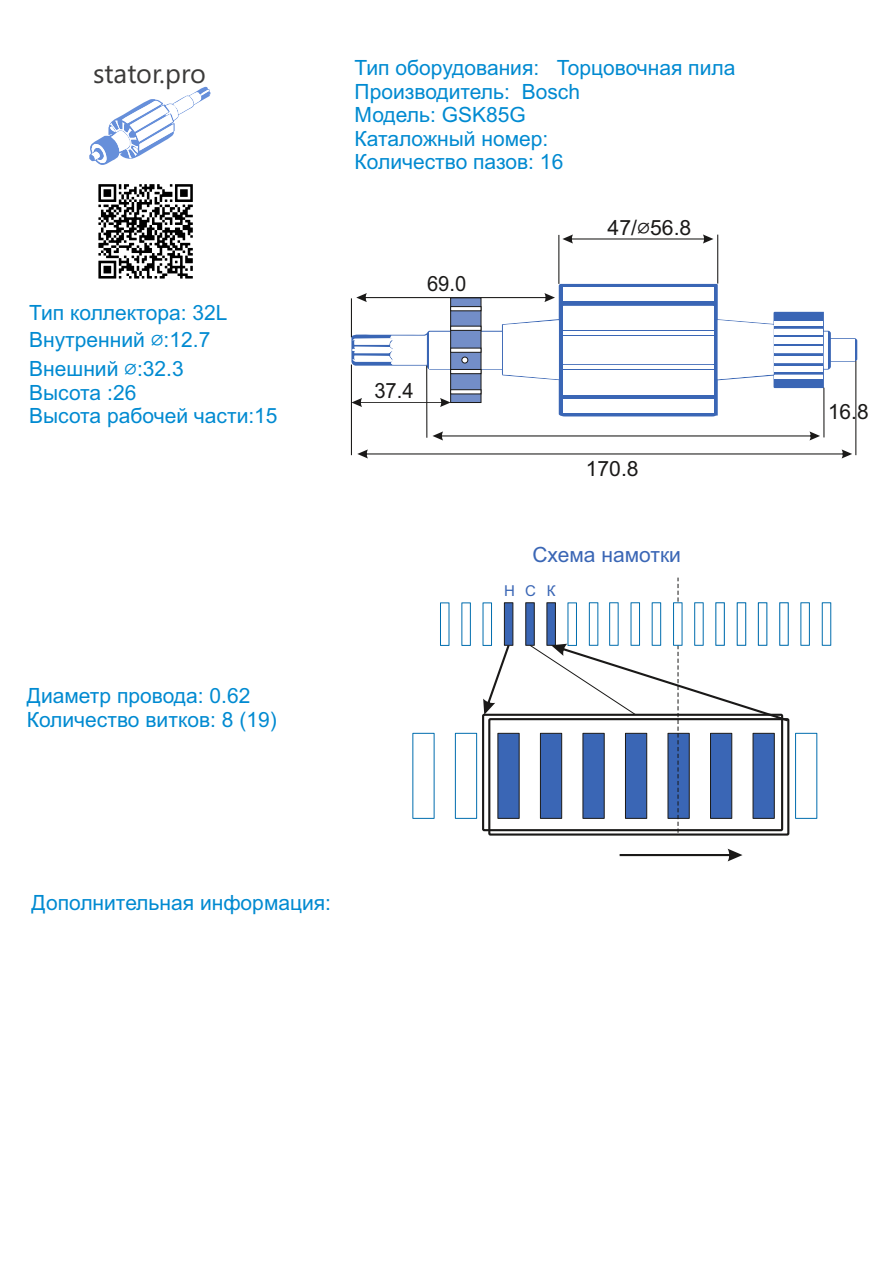
<style>
.page{position:relative;width:893px;height:1263px;background:#fff}
.page>*{position:absolute;margin:0;border:0;box-sizing:border-box;transform-origin:0 0}
.t1{font:27px "Gadugi";color:#3b3a39}
.t2{font:24px "Cambria";color:#1a1918}
.t3{font:21px/23.4px "Arial";color:#008ad1}
.t4{font:21px "Arial";color:#1a1918}
.t5{font:21px "Arial";color:#3a66b5}
.t6{font:21px "Arial";color:#1a1918;scale:.96 1}
.t7{font:15px "Arial";color:#3a66b5}
.s1{font-family:"Cambria";font-size:24px}
</style>
<div class="page">
<div style="left:482px;top:714px;width:301px;height:117px;background:#fff;border:2px solid #1a1918"></div>
<div style="left:488px;top:718px;width:301px;height:118px;border:2px solid #1a1918"></div>
<div style="left:412px;top:733px;width:23px;height:86px;background:#fff;border:1px solid #006dae"></div>
<div style="left:455px;top:733px;width:22px;height:86px;background:#fff;border:1px solid #006dae"></div>
<div style="left:497px;top:733px;width:23px;height:86px;background:#3a66b5;border:1px solid #1a1918"></div>
<div style="left:483px;top:602px;width:9px;height:44px;background:#fff;border:1px solid #006dae"></div>
<div style="left:440px;top:602px;width:9px;height:44px;background:#fff;border:1px solid #006dae"></div>
<div style="left:504px;top:602px;width:9px;height:44px;background:#3a66b5;border:1px solid #1a1918"></div>
<div style="left:800px;top:602px;width:10px;height:44px;background:#fff;border:1px solid #006dae"></div>
<svg style="left:620px;top:849px;width:122px;height:12px"></svg>
<svg style="left:89px;top:86px;width:121px;height:79px"></svg>
<div style="left:795px;top:733px;width:22px;height:86px;border:1px solid #006dae"></div>
<svg style="left:351px;top:284px;width:506px;height:132px"></svg>
<div style="left:563px;top:336px;width:150px;height:28px;background:#fff"></div>
<div style="left:563px;top:370px;width:150px;height:25px;background:#fff"></div>
<div style="left:563px;top:306px;width:150px;height:24px;background:#fff"></div>
<svg style="left:718px;top:320px;width:55px;height:59px"></svg>
<svg style="left:503px;top:320px;width:56px;height:59px"></svg>
<div style="left:430px;top:332px;width:72px;height:37px;background:#fff"></div>
<div style="left:563px;top:399px;width:150px;height:14px;background:#fff"></div>
<div style="left:563px;top:287px;width:150px;height:14px;background:#fff"></div>
<svg style="left:352px;top:335px;width:75px;height:30px"></svg>
<hr style="left:563px;top:331px;width:150px;height:4px;background:#fff">
<hr style="left:563px;top:365px;width:150px;height:4px;background:#fff">
<div style="left:831px;top:339px;width:23px;height:22px;background:#fff"></div>
<div style="left:774px;top:357px;width:49px;height:6px;background:#fff"></div>
<div style="left:774px;top:347px;width:49px;height:6px;background:#fff"></div>
<div style="left:774px;top:337px;width:49px;height:7px;background:#fff"></div>
<div style="left:774px;top:366px;width:49px;height:6px;background:#fff"></div>
<div style="left:774px;top:329px;width:49px;height:5px;background:#fff"></div>
<div style="left:774px;top:321px;width:49px;height:5px;background:#fff"></div>
<hr style="left:774px;top:375px;width:49px;height:4px;background:#fff">
<svg style="left:824px;top:332px;width:4px;height:37px"></svg>
<hr style="left:558px;top:235px;width:1px;height:49px;background:#1a1918">
<hr style="left:717px;top:235px;width:1px;height:49px;background:#1a1918">
<svg style="left:562px;top:234px;width:151px;height:10px"></svg>
<hr style="left:351px;top:365px;width:1px;height:90px;background:#1a1918">
<hr style="left:855px;top:361px;width:1px;height:94px;background:#1a1918">
<svg style="left:357px;top:449px;width:495px;height:9px"></svg>
<hr style="left:351px;top:298px;width:1px;height:39px;background:#1a1918">
<svg style="left:356px;top:293px;width:199px;height:9px"></svg>
<hr style="left:823px;top:388px;width:1px;height:49px;background:#1a1918">
<hr style="left:426px;top:366px;width:1px;height:72px;background:#1a1918">
<svg style="left:432px;top:431px;width:388px;height:9px"></svg>
<svg style="left:98px;top:184px;width:95px;height:95px"></svg>
<div style="left:450px;top:297px;width:31px;height:106px;background:#738ec8;border:1px solid #1a1918"></div>
<svg style="left:450px;top:306px;width:31px;height:5px"></svg>
<svg style="left:450px;top:389px;width:31px;height:5px"></svg>
<svg style="left:450px;top:348px;width:31px;height:5px"></svg>
<svg style="left:450px;top:326px;width:31px;height:5px"></svg>
<svg style="left:450px;top:369px;width:31px;height:5px"></svg>
<svg style="left:352px;top:398px;width:99px;height:9px"></svg>
<svg style="left:461px;top:357px;width:7px;height:6px"></svg>
<div style="left:461px;top:602px;width:10px;height:44px;background:#fff;border:1px solid #006dae"></div>
<div style="left:525px;top:602px;width:10px;height:44px;background:#3a66b5;border:1px solid #1a1918"></div>
<div style="left:779px;top:602px;width:10px;height:44px;border:1px solid #006dae"></div>
<div style="left:822px;top:602px;width:9px;height:44px;background:#fff;border:1px solid #006dae"></div>
<svg style="left:483px;top:645px;width:27px;height:70px"></svg>
<svg style="left:529px;top:578px;width:259px;height:255px"></svg>
<p class="t1" style="left:93px;top:57px;width:114px">stator.pro</p>
<p class="t3" style="left:355px;top:56px;width:382px">Тип оборудования: Торцовочная пила<br>Производитель: Bosch<br>Модель: GSK85G<br>Каталожный номер:<br>Количество пазов: 16</p>
<p class="t3" style="left:29px;top:299px;width:200px;line-height:27.8px">Тип коллектора: 32L<br>Внутренний <span class="s1">⌀</span>:12.7<br>Внешний <span class="s1">⌀</span>:32.3</p>
<p class="t3" style="left:29px;top:381px;width:250px">Высота :26<br>Высота рабочей части:15</p>
<p class="t3" style="left:27px;top:684px;width:251px">Диаметр провода: 0.62<br>Количество витков: 8 (19)</p>
<p class="t6" style="left:427px;top:270px;width:42px">69.0</p>
<p class="t6" style="left:374px;top:376px;width:42px">37.4</p>
<p class="t4" style="left:607px;top:213px;width:85px">47/ 56.8</p>
<p class="t2" style="left:637px;top:213px;width:15px">⌀</p>
<p class="t4" style="left:586px;top:454px;width:54px">170.8</p>
<p class="t5" style="left:532px;top:541px;width:150px">Схема намотки</p>
<p class="t7" style="left:525px;top:581px;width:12px">C</p>
<p class="t7" style="left:504px;top:581px;width:12px">Н</p>
<p class="t7" style="left:547px;top:581px;width:10px">К</p>
<p class="t3" style="left:32px;top:891px;width:301px">Дополнительная информация:</p>
<p class="t4" style="left:828px;top:397px;width:42px">16.8</p>
</div>
